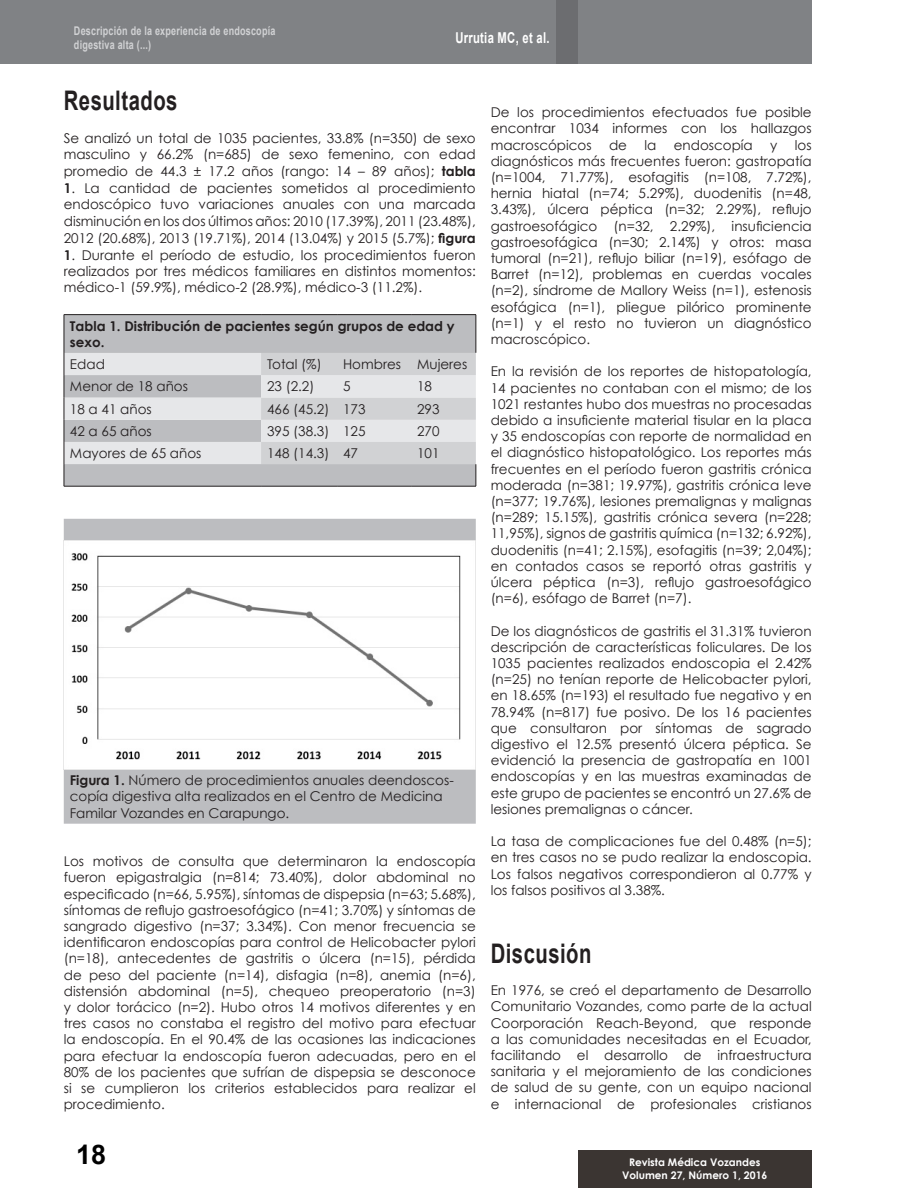
<style>
.page{position:relative;width:918px;height:1188px;background:#fff}
.page>*{position:absolute;margin:0;border:0;box-sizing:border-box;transform-origin:0 0}
.INTRATÍTULOS_ARTÍCUL{font:700 27px "Arial";letter-spacing:.025em;color:#231f20;scale:.75 1}
.t1{font:700 27px "Arial";color:#000}
.AUTOR_PÁGINAS_INTERN{font:700 15px "Arial";letter-spacing:.025em;color:#fff;scale:.75 1}
.TEXTO_CUERPO2{font:13.5px/16.2px "Century Gothic";color:#231f20;text-align:justify}
.TEXTO_TABLA{font:13.5px "Century Gothic";color:#231f20}
.ANIDADO_TÍTULO_TABLA{font:13.5px/16.2px "Century Gothic";color:#231f20}
.ANIDADO_TÍTULO_TABLA-2{font:700 13.5px/16.2px "Century Gothic";color:#231f20}
.TÍTULO_PÁGINAS_INTER{font:700 12px "Arial";letter-spacing:.025em;color:#d1d2d4;scale:.75 1}
.t2{font:700 10.5px "Century Gothic";color:#fff}
.s1{font-weight:700}
</style>
<div class="page">
<div style="left:0;top:0;width:812px;height:64px;background:#808285"></div>
<div style="left:557px;top:0;width:21px;height:64px;background:#6c6d70"></div>
<div style="left:578px;top:1150px;width:234px;height:38px;background:#3b3532"></div>
<div style="left:65px;top:315px;width:411px;height:171px;background:#bcbdc0"></div>
<svg style="left:65px;top:353px;width:196px;height:111px;background:#d5d6d8"></svg>
<hr style="left:64px;top:314px;width:197px;height:1px;background:#231f20">
<hr style="left:64px;top:315px;width:1px;height:38px;background:#231f20">
<hr style="left:261px;top:314px;width:76px;height:1px;background:#231f20">
<hr style="left:337px;top:314px;width:74px;height:1px;background:#231f20">
<hr style="left:411px;top:314px;width:65px;height:1px;background:#231f20">
<hr style="left:476px;top:315px;width:1px;height:38px;background:#231f20">
<svg style="left:64px;top:353px;width:1px;height:133px"></svg>
<svg style="left:261px;top:353px;width:216px;height:133px;background:#d4d5d7"></svg>
<hr style="left:64px;top:486px;width:197px;height:1px;background:#231f20">
<hr style="left:261px;top:486px;width:76px;height:1px;background:#231f20">
<hr style="left:337px;top:486px;width:74px;height:1px;background:#231f20">
<hr style="left:411px;top:486px;width:65px;height:1px;background:#231f20">
<div style="left:64px;top:519px;width:412px;height:305px;background:#bcbdc0"></div>
<img style="left:64px;top:541px;width:412px;height:228px">
<p class="TÍTULO_PÁGINAS_INTER" style="left:74px;top:23px;width:270px">Descripción de la experiencia de endoscopía</p>
<p class="TÍTULO_PÁGINAS_INTER" style="left:74px;top:37px;width:105px">digestiva alta (...)</p>
<p class="INTRATÍTULOS_ARTÍCUL" style="left:64px;top:83px;width:153px">Resultados</p>
<p class="TEXTO_CUERPO2" style="left:64px;top:129px;width:414px;line-height:16.6px">Se analizó un total de 1035 pacientes, 33.8% (n=350) de sexo masculino y 66.2% (n=685) de sexo femenino, con edad promedio de 44.3 ± 17.2 años (rango: 14 – 89 años); <span class="s1">tabla</span></p>
<p class="TEXTO_CUERPO2" style="left:64px;top:180px;width:414px"><span class="s1">1</span>. La cantidad de pacientes sometidos al procedimiento endoscópico tuvo variaciones anuales con una marcada disminución en los dos últimos años: 2010 (17.39%), 2011 (23.48%), 2012 (20.68%), 2013 (19.71%), 2014 (13.04%) y 2015 (5.7%); <span class="s1">figura</span></p>
<p class="TEXTO_CUERPO2" style="left:64px;top:247px;width:414px"><span class="s1">1</span>. Durante el período de estudio, los procedimientos fueron realizados por tres médicos familiares en distintos momentos: médico-1 (59.9%), médico-2 (28.9%), médico-3 (11.2%).</p>
<p class="ANIDADO_TÍTULO_TABLA-2" style="left:70px;top:317px;width:386px">Tabla 1. Distribución de pacientes según grupos de edad y sexo.</p>
<p class="TEXTO_TABLA" style="left:70px;top:356px;width:36px">Edad</p>
<p class="TEXTO_TABLA" style="left:267px;top:356px;width:56px">Total (%)</p>
<p class="TEXTO_TABLA" style="left:343px;top:356px;width:59px">Hombres</p>
<p class="TEXTO_TABLA" style="left:417px;top:356px;width:52px">Mujeres</p>
<p class="TEXTO_TABLA" style="left:70px;top:378px;width:120px">Menor de 18 años</p>
<p class="TEXTO_TABLA" style="left:267px;top:378px;width:49px">23 (2.2)</p>
<p class="TEXTO_TABLA" style="left:343px;top:378px;width:9px">5</p>
<p class="TEXTO_TABLA" style="left:417px;top:378px;width:16px">18</p>
<p class="TEXTO_TABLA" style="left:70px;top:401px;width:83px">18 a 41 años</p>
<p class="TEXTO_TABLA" style="left:267px;top:401px;width:64px">466 (45.2)</p>
<p class="TEXTO_TABLA" style="left:343px;top:401px;width:24px">173</p>
<p class="TEXTO_TABLA" style="left:417px;top:401px;width:24px">293</p>
<p class="TEXTO_TABLA" style="left:70px;top:423px;width:83px">42 a 65 años</p>
<p class="TEXTO_TABLA" style="left:267px;top:423px;width:64px">395 (38.3)</p>
<p class="TEXTO_TABLA" style="left:343px;top:423px;width:24px">125</p>
<p class="TEXTO_TABLA" style="left:417px;top:423px;width:24px">270</p>
<p class="TEXTO_TABLA" style="left:70px;top:445px;width:133px">Mayores de 65 años</p>
<p class="TEXTO_TABLA" style="left:267px;top:445px;width:64px">148 (14.3)</p>
<p class="TEXTO_TABLA" style="left:343px;top:445px;width:16px">47</p>
<p class="TEXTO_TABLA" style="left:417px;top:445px;width:24px">101</p>
<p class="AUTOR_PÁGINAS_INTERN" style="left:455px;top:27px;width:127px">Urrutia MC, et al.</p>
<p class="TEXTO_CUERPO2" style="left:491px;top:104px;width:323px">De los procedimientos efectuados fue posible encontrar 1034 informes con los hallazgos macroscópicos</p>
<p class="TEXTO_CUERPO2" style="left:609px;top:136px;width:20px">de</p>
<p class="TEXTO_CUERPO2" style="left:645px;top:136px;width:13px">la</p>
<p class="TEXTO_CUERPO2" style="left:674px;top:136px;width:81px">endoscopía</p>
<p class="TEXTO_CUERPO2" style="left:770px;top:136px;width:9px">y</p>
<p class="TEXTO_CUERPO2" style="left:491px;top:136px;width:323px;text-indent:304px">los diagnósticos más frecuentes fueron: gastropatía (n=1004, 71.77%), esofagitis (n=108, 7.72%), hernia hiatal (n=74; 5.29%), duodenitis (n=48, 3.43%), úlcera péptica (n=32; 2.29%), reflujo gastroesofágico (n=32, 2.29%), insuficiencia gastroesofágica (n=30; 2.14%) y otros: masa tumoral (n=21), reflujo biliar (n=19), esófago de Barret (n=12), problemas en cuerdas vocales (n=2), síndrome de Mallory Weiss (n=1), estenosis esofágica (n=1), pliegue pilórico prominente (n=1) y el resto no tuvieron un diagnóstico macroscópico.</p>
<p class="TEXTO_CUERPO2" style="left:491px;top:363px;width:323px">En la revisión de los reportes de histopatología, 14 pacientes no contaban con el mismo; de los 1021 restantes hubo dos muestras no procesadas debido a insuficiente material tisular en la placa y 35 endoscopías con reporte de normalidad en el diagnóstico histopatológico. Los reportes más frecuentes en el período fueron gastritis crónica moderada (n=381; 19.97%), gastritis crónica leve (n=377; 19.76%), lesiones premalignas y malignas (n=289; 15.15%), gastritis crónica severa (n=228; 11,95%), signos de gastritis química (n=132; 6.92%), duodenitis (n=41; 2.15%), esofagitis (n=39; 2,04%); en contados casos se reportó otras gastritis y úlcera péptica (n=3), reflujo gastroesofágico (n=6), esófago de Barret (n=7).</p>
<p class="TEXTO_CUERPO2" style="left:491px;top:622px;width:323px">De los diagnósticos de gastritis el 31.31% tuvieron descripción de características foliculares. De los 1035 pacientes realizados endoscopia el 2.42% (n=25) no tenían reporte de Helicobacter pylori, en 18.65% (n=193) el resultado fue negativo y en 78.94% (n=817) fue posivo. De los 16 pacientes que consultaron por síntomas de sagrado digestivo el 12.5% presentó úlcera péptica. Se evidenció la presencia de gastropatía en 1001 endoscopías y en las muestras examinadas de este grupo de pacientes se encontró un 27.6% de lesiones premalignas o cáncer.</p>
<p class="TEXTO_CUERPO2" style="left:491px;top:833px;width:323px">La tasa de complicaciones fue del 0.48% (n=5); en tres casos no se pudo realizar la endoscopia.<br>Los falsos negativos correspondieron al 0.77% y los falsos positivos al 3.38%.</p>
<p class="ANIDADO_TÍTULO_TABLA" style="left:70px;top:772px;width:386px"><span class="s1">Figura 1.</span> Número de procedimientos anuales deendoscos&shy;copía digestiva alta realizados en el Centro de Medicina<br>Familar Vozandes en Carapungo.</p>
<p class="TEXTO_CUERPO2" style="left:64px;top:853px;width:414px">Los motivos de consulta que determinaron la endoscopía fueron epigastralgia (n=814; 73.40%), dolor abdominal no especificado (n=66, 5.95%), síntomas de dispepsia (n=63; 5.68%), síntomas de reflujo gastroesofágico (n=41; 3.70%) y síntomas de sangrado digestivo (n=37; 3.34%). Con menor frecuencia se identificaron endoscopías para control de Helicobacter pylori (n=18), antecedentes de gastritis o úlcera (n=15), pérdida de peso del paciente (n=14), disfagia (n=8), anemia (n=6), distensión abdominal (n=5), chequeo preoperatorio (n=3) y dolor torácico (n=2). Hubo otros 14 motivos diferentes y en tres casos no constaba el registro del motivo para efectuar la endoscopía. En el 90.4% de las ocasiones las indicaciones para efectuar la endoscopía fueron adecuadas, pero en el 80% de los pacientes que sufrían de dispepsia se desconoce si se cumplieron los criterios establecidos para realizar el procedimiento.</p>
<p class="INTRATÍTULOS_ARTÍCUL" style="left:491px;top:935px;width:136px">Discusión</p>
<p class="TEXTO_CUERPO2" style="left:491px;top:982px;width:323px">En 1976, se creó el departamento de Desarrollo Comunitario Vozandes, como parte de la actual Coorporación Reach-Beyond, que responde a las comunidades necesitadas en el Ecuador, facilitando el desarrollo de infraestructura sanitaria y el mejoramiento de las condiciones de salud de su gente, con un equipo nacional e internacional de profesionales cristianos</p>
<p class="t1" style="left:76px;top:1136px;width:32px">18</p>
<p class="t2" style="left:629px;top:1156px;width:133px">Revista Médica Vozandes</p>
<p class="t2" style="left:622px;top:1168px;width:147px">Volumen 27, Número 1, 2016</p>
</div>
